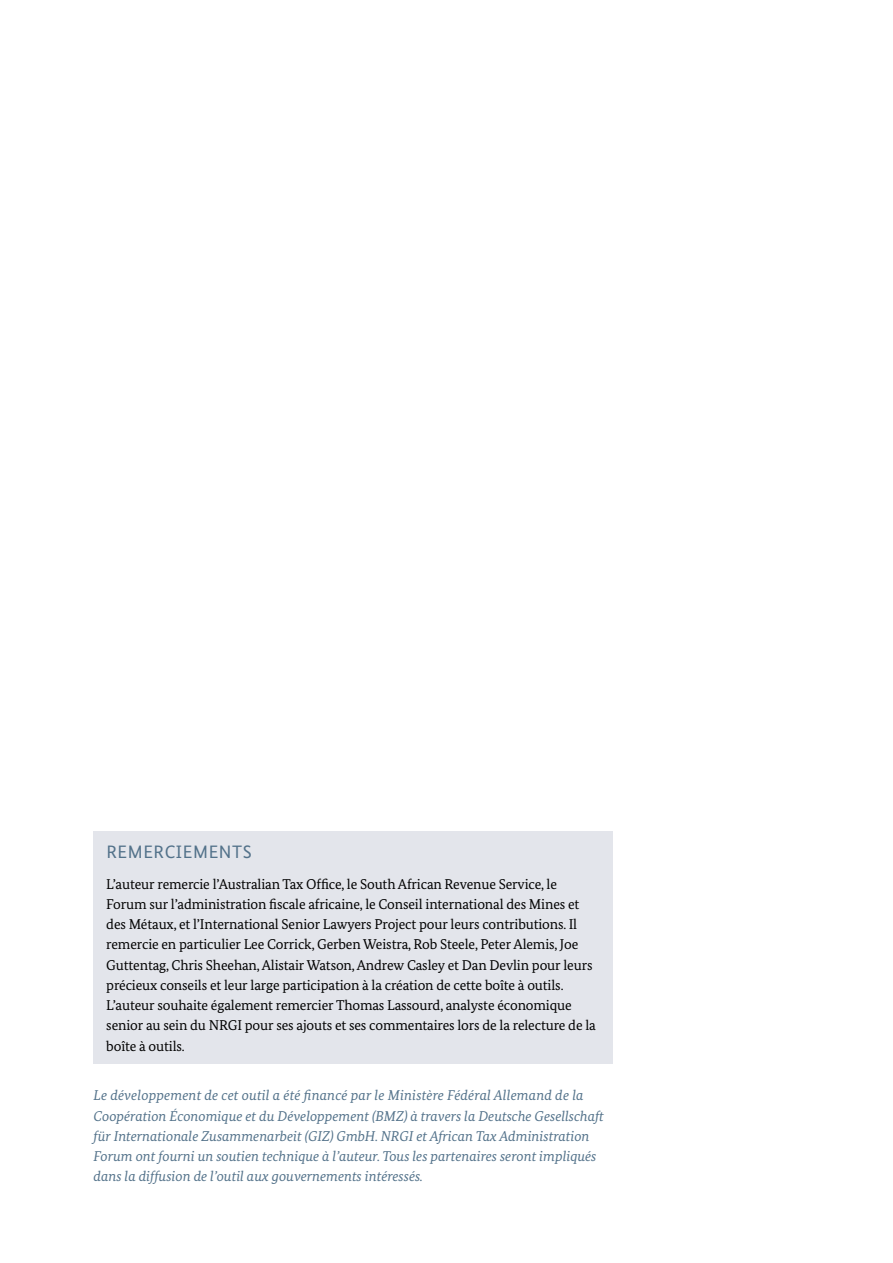
<style>
.page{position:relative;width:893px;height:1263px;background:#fff}
.page>*{position:absolute;margin:0;border:0;box-sizing:border-box;transform-origin:0 0}
.t1{font:18px "Bundes Sans";letter-spacing:.03em;color:#53728a}
.t2{font:14.25px/20.2px "Bundes Serif";letter-spacing:-.01em;color:#000}
.t3{font:italic 14.25px/20.2px "Bundes Serif";color:#53728a}
</style>
<div class="page">
<div style="left:94px;top:831px;width:519px;height:232px;background:#e3e5eb"></div>
<p class="t1" style="left:106px;top:841px;width:147px">REMERCIEMENTS</p>
<p class="t2" style="left:106px;top:873px;width:491px">L’auteur remercie l’Australian Tax Office, le South African Revenue Service, le Forum sur l’administration fiscale africaine, le Conseil international des Mines et des Métaux, et l’International Senior Lawyers Project pour leurs contributions. Il remercie en particulier Lee Corrick, Gerben Weistra, Rob Steele, Peter Alemis, Joe Guttentag, Chris Sheehan, Alistair Watson, Andrew Casley et Dan Devlin pour leurs précieux conseils et leur large participation à la création de cette boîte à outils.<br>L’auteur souhaite également remercier Thomas Lassourd, analyste économique senior au sein du NRGI pour ses ajouts et ses commentaires lors de la relecture de la boîte à outils.</p>
<p class="t3" style="left:94px;top:1085px;width:512px">Le développement de cet outil a été financé par le Ministère Fédéral Allemand de la Coopération Économique et du Développement (BMZ) à travers la Deutsche Gesellschaft für Internationale Zusammenarbeit (GIZ) GmbH. NRGI et African Tax Administration Forum ont fourni un soutien technique à l’auteur. Tous les partenaires seront impliqués dans la diffusion de l’outil aux gouvernements intéressés.</p>
</div>
